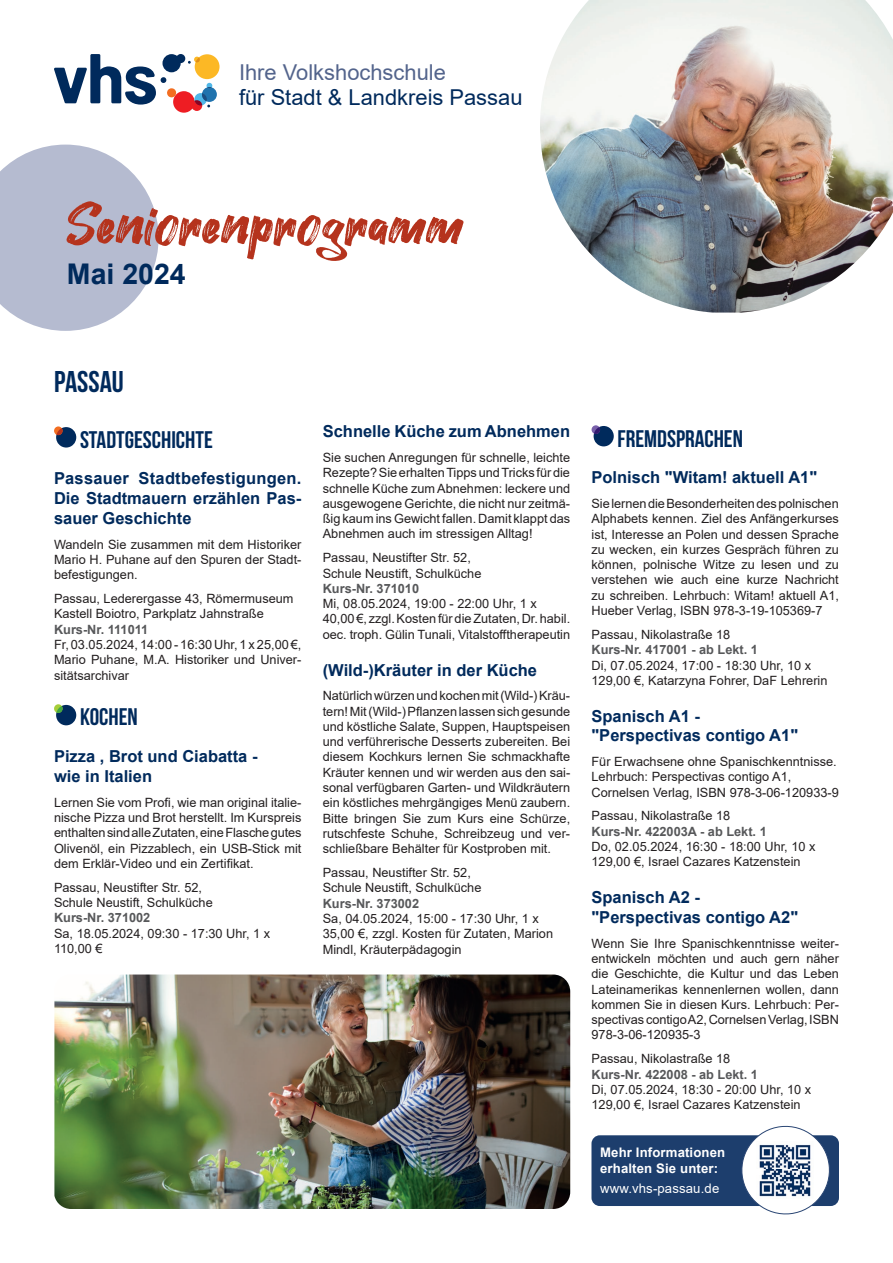
<style>
.page{position:relative;width:893px;height:1263px;background:#fff}
.page>*{position:absolute;margin:0;border:0;box-sizing:border-box;transform-origin:0 0}
.t1{font:60px "Hey August";color:#b5331d}
.t2{font:700 30px "Bebas Neue";color:#002a5c}
.t3{font:700 28.5px "Arial";color:#002a5c}
.t4{font:700 24px "Bebas Neue";color:#002a5c}
.t5{font:21.9px "Arial";color:#002a5c}
.t6{font:21.9px "Arial";color:#53648c}
.t7{font:700 16.5px/19.8px "Arial";color:#002a5c}
.t8{font:700 13.2px/15.8px "Arial";letter-spacing:.01em;color:#fff}
.t9{font:13.2px "Arial";letter-spacing:.01em;color:#fff}
.t10{font:12.75px/15.3px "Arial";color:#231f20}
.t11{font:700 12.75px "Arial";color:#57585a}
</style>
<div class="page">
<svg style="left:54px;top:54px;width:166px;height:59px"></svg>
<img style="left:540px;top:0;width:353px;height:313px">
<svg style="left:0;top:145px;width:159px;height:186px"></svg>
<div style="left:591px;top:1135px;width:248px;height:71px;background:#1d3e6d;border-radius:8px"></div>
<svg style="left:739px;top:1125px;width:93px;height:90px"></svg>
<img style="left:756px;top:1142px;width:57px;height:56px">
<div style="left:56px;top:427px;width:20px;height:20px;background:#002a5c;border-radius:50%"></div>
<svg style="left:54px;top:426px;width:9px;height:9px"></svg>
<svg style="left:56px;top:428px;width:7px;height:7px"></svg>
<div style="left:56px;top:705px;width:20px;height:20px;background:#002a5c;border-radius:50%"></div>
<svg style="left:54px;top:704px;width:9px;height:9px"></svg>
<svg style="left:56px;top:706px;width:7px;height:7px"></svg>
<div style="left:594px;top:426px;width:20px;height:20px;background:#002a5c;border-radius:50%"></div>
<svg style="left:592px;top:425px;width:8px;height:9px"></svg>
<svg style="left:594px;top:427px;width:6px;height:7px"></svg>
<img style="left:54px;top:974px;width:516px;height:235px">
<h3 class="t6" style="left:239px;top:57px;width:208px">Ihre Volkshochschule</h3>
<h3 class="t5" style="left:239px;top:82px;width:285px">für Stadt &amp; Landkreis Passau</h3>
<h1 class="t1" style="left:67px;top:193px;width:398px">Seniorenprogramm</h1>
<h3 class="t3" style="left:67px;top:254px;width:120px">Mai 2024</h3>
<h2 class="t2" style="left:54px;top:366px;width:71px">PASSAU</h2>
<h3 class="t4" style="left:80px;top:426px;width:134px">STADTGESCHICHTE</h3>
<p class="t7" style="left:54px;top:469px;width:249px;text-align:justify">Passauer Stadtbefestigungen.<br>Die Stadtmauern erzählen Pas&shy;sauer Geschichte</p>
<p class="t10" style="left:54px;top:536px;width:249px;text-align:justify">Wandeln Sie zusammen mit dem Historiker Mario H. Puhane auf den Spuren der Stadt&shy;befestigungen.</p>
<p class="t10" style="left:54px;top:591px;width:241px">Passau, Lederergasse 43, Römermuseum<br>Kastell Boiotro, Parkplatz Jahnstraße</p>
<p class="t11" style="left:54px;top:620px;width:96px">Kurs-Nr. 111011</p>
<p class="t10" style="left:54px;top:637px;width:249px;text-align:justify">Fr, 03.05.2024, 14:00 - 16:30 Uhr, 1 x 25,00 €, Mario Puhane, M.A. Historiker und Univer&shy;sitätsarchivar</p>
<h3 class="t4" style="left:80px;top:704px;width:59px">KOCHEN</h3>
<p class="t7" style="left:54px;top:747px;width:205px">Pizza , Brot und Ciabatta - wie in Italien</p>
<p class="t10" style="left:54px;top:794px;width:249px;text-align:justify">Lernen Sie vom Profi, wie man original italie&shy;nische Pizza und Brot herstellt. Im Kurspreis enthalten sind alle Zutaten, eine Flasche gutes Olivenöl, ein Pizzablech, ein USB-Stick mit dem Erklär-Video und ein Zertifikat.</p>
<p class="t10" style="left:54px;top:879px;width:160px">Passau, Neustifter Str. 52,<br>Schule Neustift, Schulküche</p>
<p class="t11" style="left:54px;top:909px;width:98px">Kurs-Nr. 371002</p>
<p class="t10" style="left:54px;top:925px;width:218px">Sa, 18.05.2024, 09:30 - 17:30 Uhr, 1 x<br>110,00 €</p>
<p class="t7" style="left:323px;top:422px;width:249px">Schnelle Küche zum Abnehmen</p>
<p class="t10" style="left:323px;top:450px;width:249px;text-align:justify">Sie suchen Anregungen für schnelle, leichte Rezepte? Sie erhalten Tipps und Tricks für die schnelle Küche zum Abnehmen: leckere und ausgewogene Gerichte, die nicht nur zeitmä&shy;ßig kaum ins Gewicht fallen. Damit klappt das Abnehmen auch im stressigen Alltag!</p>
<p class="t10" style="left:323px;top:550px;width:160px">Passau, Neustifter Str. 52,<br>Schule Neustift, Schulküche</p>
<p class="t11" style="left:323px;top:579px;width:98px">Kurs-Nr. 371010</p>
<p class="t10" style="left:323px;top:596px;width:249px">Mi, 08.05.2024, 19:00 - 22:00 Uhr, 1 x<br>40,00 €, zzgl. Kosten für die Zutaten , Dr. habil. oec. troph. Gülin Tunali, Vitalstofftherapeutin</p>
<p class="t7" style="left:323px;top:660px;width:216px">(Wild-)Kräuter in der Küche</p>
<p class="t10" style="left:323px;top:688px;width:249px;text-align:justify">Natürlich würzen und kochen mit (Wild-) Kräu&shy;tern! Mit (Wild-) Pflanzen lassen sich gesunde und köstliche Salate, Suppen, Hauptspeisen und verführerische Desserts zubereiten. Bei diesem Kochkurs lernen Sie schmackhafte Kräuter kennen und wir werden aus den sai&shy;sonal verfügbaren Garten- und Wildkräutern ein köstliches mehrgängiges Menü zaubern.<br>Bitte bringen Sie zum Kurs eine Schürze, rutschfeste Schuhe, Schreibzeug und ver&shy;schließbare Behälter für Kostproben mit.</p>
<p class="t10" style="left:323px;top:865px;width:160px">Passau, Neustifter Str. 52,<br>Schule Neustift, Schulküche</p>
<p class="t11" style="left:323px;top:894px;width:98px">Kurs-Nr. 373002</p>
<p class="t10" style="left:323px;top:911px;width:232px">Sa, 04.05.2024, 15:00 - 17:30 Uhr, 1 x<br>35,00 €, zzgl. Kosten für Zutaten , Marion<br>Mindl, Kräuterpädagogin</p>
<h3 class="t4" style="left:617px;top:425px;width:127px">FREMDSPRACHEN</h3>
<p class="t7" style="left:591px;top:468px;width:227px">Polnisch "Witam! aktuell A1"</p>
<p class="t10" style="left:591px;top:496px;width:249px;text-align:justify">Sie lernen die Besonderheiten des polnischen Alphabets kennen. Ziel des Anfängerkurses ist, Interesse an Polen und dessen Sprache zu wecken, ein kurzes Gespräch führen zu können, polnische Witze zu lesen und zu verstehen wie auch eine kurze Nachricht zu schreiben. Lehrbuch: Witam! aktuell A1, Hueber Verlag, ISBN 978-3-19-105369-7</p>
<p class="t10" style="left:591px;top:627px;width:140px">Passau, Nikolastraße 18</p>
<p class="t11" style="left:591px;top:641px;width:168px">Kurs-Nr. 417001 - ab Lekt. 1</p>
<p class="t10" style="left:591px;top:657px;width:237px">Di, 07.05.2024, 17:00 - 18:30 Uhr, 10 x<br>129,00 € , Katarzyna Fohrer, DaF Lehrerin</p>
<p class="t7" style="left:591px;top:706px;width:208px">Spanisch A1 - "Perspectivas contigo A1"</p>
<p class="t10" style="left:591px;top:754px;width:249px">Für Erwachsene ohne Spanischkenntnisse.<br>Lehrbuch: Perspectivas contigo A1,<br>Cornelsen Verlag, ISBN 978-3-06-120933-9</p>
<p class="t10" style="left:591px;top:808px;width:140px">Passau, Nikolastraße 18</p>
<p class="t11" style="left:591px;top:822px;width:177px">Kurs-Nr. 422003A - ab Lekt. 1</p>
<p class="t10" style="left:591px;top:839px;width:225px">Do, 02.05.2024, 16:30 - 18:00 Uhr, 10 x<br>129,00 € , Israel Cazares Katzenstein</p>
<p class="t7" style="left:591px;top:888px;width:208px">Spanisch A2 - "Perspectivas contigo A2"</p>
<p class="t10" style="left:591px;top:935px;width:249px;text-align:justify">Wenn Sie Ihre Spanischkenntnisse weiter&shy;entwickeln möchten und auch gern näher die Geschichte, die Kultur und das Leben Lateinamerikas kennenlernen wollen, dann kommen Sie in diesen Kurs. Lehrbuch: Per&shy;spectivas contigo A2, Cornelsen Verlag, ISBN 978-3-06-120935-3</p>
<p class="t10" style="left:591px;top:1051px;width:140px">Passau, Nikolastraße 18</p>
<p class="t11" style="left:591px;top:1065px;width:168px">Kurs-Nr. 422008 - ab Lekt. 1</p>
<p class="t10" style="left:591px;top:1082px;width:221px">Di, 07.05.2024, 18:30 - 20:00 Uhr, 10 x<br>129,00 € , Israel Cazares Katzenstein</p>
<p class="t8" style="left:600px;top:1145px;width:127px">Mehr Informationen erhalten Sie unter:</p>
<p class="t9" style="left:600px;top:1179px;width:121px">www.vhs-passau.de</p>
</div>
